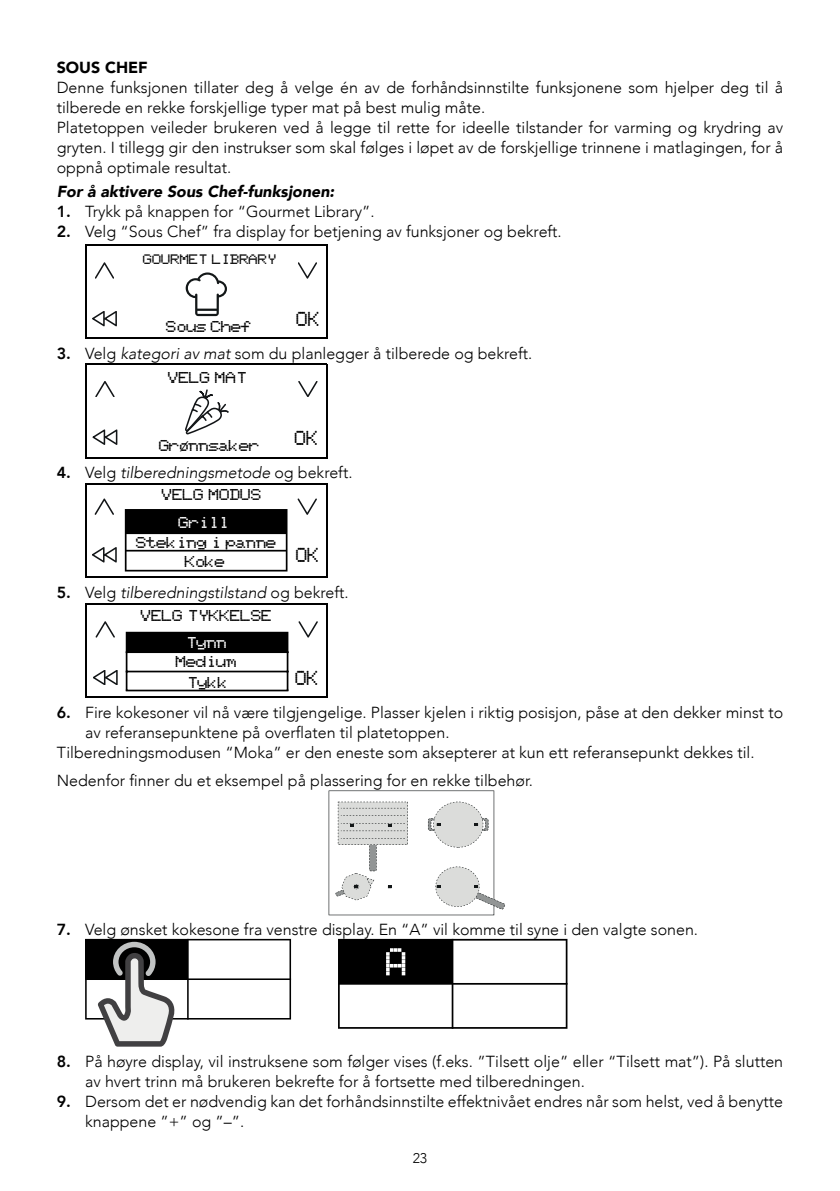
<style>
.page{position:relative;width:840px;height:1191px;background:#fff}
.page>*{position:absolute;margin:0;border:0;box-sizing:border-box;transform-origin:0 0}
.t1{font:300 19.6px "Axlong Screen Font";letter-spacing:-.03em;color:#000;scale:.84 1}
.t2{font:300 16px/20px "Avenir";color:#000}
.t3{font:italic 300 16px "Avenir";color:#000}
.t4{font:italic 900 16px "Avenir";color:#000}
.t5{font:900 16px "Avenir";color:#000}
.t6{font:300 15.2px/18.8px "Axlong Screen Font";letter-spacing:-.06em;color:#000;text-align:center}
.t7{font:300 15.2px "Axlong Screen Font";letter-spacing:-.03em;color:#000}
.t8{font:300 15.2px "Axlong Screen Font";letter-spacing:-.06em;color:#fff}
.t9{font:300 14px "Avenir";color:#000}
.t10{font:13.6px "Arial";color:#000}
.t11{font:300 13.2px "Axlong Screen Font";letter-spacing:-.03em;color:#000}
.s1{font-weight:800}
.s2{font-style:italic}
.s3{font-weight:800;font-style:normal}
.s4{font-style:normal}
</style>
<div class="page">
<hr style="left:86px;top:338px;width:241px;height:1px;background:#000">
<hr style="left:326px;top:244px;width:1px;height:95px;background:#000">
<hr style="left:85px;top:244px;width:1px;height:95px;background:#000">
<hr style="left:85px;top:244px;width:241px;height:2px;background:#000">
<svg style="left:92px;top:311px;width:24px;height:15px"></svg>
<svg style="left:95px;top:263px;width:19px;height:15px"></svg>
<svg style="left:298px;top:263px;width:18px;height:15px"></svg>
<svg style="left:185px;top:272px;width:42px;height:44px"></svg>
<hr style="left:86px;top:457px;width:241px;height:1px;background:#000">
<hr style="left:326px;top:364px;width:1px;height:94px;background:#000">
<hr style="left:85px;top:364px;width:1px;height:94px;background:#000">
<hr style="left:85px;top:364px;width:241px;height:1px;background:#000">
<svg style="left:93px;top:430px;width:24px;height:14px"></svg>
<svg style="left:96px;top:381px;width:18px;height:16px"></svg>
<svg style="left:298px;top:381px;width:19px;height:16px"></svg>
<svg style="left:185px;top:389px;width:43px;height:45px"></svg>
<hr style="left:86px;top:576px;width:241px;height:2px;background:#000">
<hr style="left:326px;top:483px;width:1px;height:95px;background:#000">
<hr style="left:85px;top:483px;width:1px;height:95px;background:#000">
<hr style="left:85px;top:483px;width:241px;height:1px;background:#000">
<svg style="left:92px;top:547px;width:24px;height:15px"></svg>
<svg style="left:95px;top:499px;width:19px;height:15px"></svg>
<svg style="left:298px;top:499px;width:18px;height:15px"></svg>
<div style="left:126px;top:510px;width:160px;height:23px;background:#000"></div>
<hr style="left:125px;top:509px;width:162px;height:2px;background:#000">
<hr style="left:285px;top:511px;width:2px;height:21px;background:#000">
<hr style="left:125px;top:532px;width:162px;height:2px;background:#000">
<hr style="left:125px;top:550px;width:162px;height:1px;background:#000">
<svg style="left:125px;top:511px;width:1px;height:59px"></svg>
<svg style="left:285px;top:534px;width:2px;height:36px"></svg>
<hr style="left:125px;top:570px;width:162px;height:1px;background:#000">
<hr style="left:86px;top:696px;width:241px;height:1px;background:#000">
<hr style="left:326px;top:603px;width:1px;height:94px;background:#000">
<hr style="left:85px;top:603px;width:1px;height:94px;background:#000">
<hr style="left:85px;top:603px;width:241px;height:1px;background:#000">
<svg style="left:93px;top:670px;width:24px;height:15px"></svg>
<svg style="left:96px;top:621px;width:18px;height:16px"></svg>
<svg style="left:299px;top:621px;width:18px;height:16px"></svg>
<div style="left:126px;top:632px;width:161px;height:19px;background:#000"></div>
<hr style="left:126px;top:632px;width:162px;height:1px;background:#000">
<hr style="left:126px;top:633px;width:1px;height:57px;background:#000">
<hr style="left:286px;top:633px;width:2px;height:57px;background:#000">
<hr style="left:126px;top:651px;width:162px;height:2px;background:#000">
<hr style="left:126px;top:670px;width:162px;height:2px;background:#000">
<hr style="left:126px;top:689px;width:162px;height:2px;background:#000">
<svg style="left:328px;top:790px;width:177px;height:125px"></svg>
<svg style="left:85px;top:939px;width:206px;height:107px"></svg>
<svg style="left:338px;top:939px;width:229px;height:89px"></svg>
<p class="t5" style="left:57px;top:53px;width:92px">SOUS CHEF</p>
<p class="t2" style="left:57px;top:77px;width:727px">Denne funksjonen tillater deg å velge én av de forhåndsinnstilte funksjonene som hjelper deg til å tilberede en rekke forskjellige typer mat på best mulig måte.<br>Platetoppen veileder brukeren ved å legge til rette for ideelle tilstander for varming og krydring av gryten. I tillegg gir den instrukser som skal følges i løpet av de forskjellige trinnene i matlagingen, for å oppnå optimale resultat.</p>
<p class="t4" style="left:57px;top:178px;width:279px">For å aktivere Sous Chef-funksjonen:</p>
<p class="t2" style="left:57px;top:201px;width:319px"><span class="s1">1.</span> Trykk på knappen for “Gourmet Library”.</p>
<p class="t2" style="left:57px;top:221px;width:506px"><span class="s1">2.</span> Velg “Sous Chef” fra display for betjening av funksjoner og bekreft.</p>
<p class="t11" style="left:142px;top:255px;width:135px">GOURMET LIBRARY</p>
<p class="t1" style="left:296px;top:312px;width:29px">OK</p>
<p class="t2" style="left:57px;top:343px;width:477px"><span class="s1">3.</span> Velg <span class="s2">kategori av mat</span> som du planlegger å tilberede og bekreft.</p>
<p class="t6" style="left:167px;top:369px;width:81px">VELG MAT</p>
<p class="t6" style="left:165px;top:317px;width:87px">Sous Chef</p>
<p class="t1" style="left:294px;top:430px;width:29px">OK</p>
<p class="t3" style="left:57px;top:463px;width:297px"><span class="s3">4.</span> <span class="s4">Velg</span> tilberedningsmetode <span class="s4">og bekreft.</span></p>
<p class="t7" style="left:161px;top:489px;width:102px">VELG MODUS</p>
<p class="t8" style="left:178px;top:516px;width:53px">Grill</p>
<p class="t6" style="left:135px;top:534px;width:142px">Steking i panne<br>Koke</p>
<p class="t1" style="left:295px;top:548px;width:29px">OK</p>
<p class="t3" style="left:57px;top:583px;width:293px"><span class="s3">5.</span> <span class="s4">Velg</span> tilberedningstilstand <span class="s4">og bekreft.</span></p>
<p class="t8" style="left:186px;top:637px;width:43px">Tynn</p>
<p class="t6" style="left:175px;top:652px;width:63px;line-height:20.6px">Medium<br>Tykk</p>
<p class="t6" style="left:158px;top:437px;width:102px">GrŒonnsaker</p>
<p class="t10" style="left:183px;top:437px;width:4px">⁄</p>
<p class="t7" style="left:140px;top:610px;width:133px">VELG TYKKELSE</p>
<p class="t1" style="left:294px;top:670px;width:29px">OK</p>
<p class="t2" style="left:57px;top:702px;width:727px"><span class="s1">6.</span> Fire kokesoner vil nå være tilgjengelige. Plasser kjelen i riktig posisjon, påse at den dekker minst to</p>
<p class="t2" style="left:85px;top:722px;width:366px">av referansepunktene på overflaten til platetoppen.</p>
<p class="t2" style="left:57px;top:742px;width:699px">Tilberedningsmodusen “Moka” er den eneste som aksepterer at kun ett referansepunkt dekkes til.</p>
<p class="t2" style="left:57px;top:770px;width:477px">Nedenfor finner du et eksempel på plassering for en rekke tilbehør.</p>
<p class="t2" style="left:57px;top:919px;width:642px"><span class="s1">7.</span> Velg ønsket kokesone fra venstre display. En “A” vil komme til syne i den valgte sonen.</p>
<p class="t2" style="left:85px;top:1051px;width:699px;text-indent:-28px"><span class="s1">8.</span> På høyre display, vil instruksene som følger vises (f.eks. ”Tilsett olje” eller “Tilsett mat”). På slutten av hvert trinn må brukeren bekrefte for å fortsette med tilberedningen.</p>
<p class="t2" style="left:85px;top:1091px;width:699px;text-indent:-28px"><span class="s1">9.</span> Dersom det er nødvendig kan det forhåndsinnstilte effektnivået endres når som helst, ved å benytte knappene ”+” og ”–”.</p>
<p class="t9" style="left:412px;top:1149px;width:16px">23</p>
</div>
